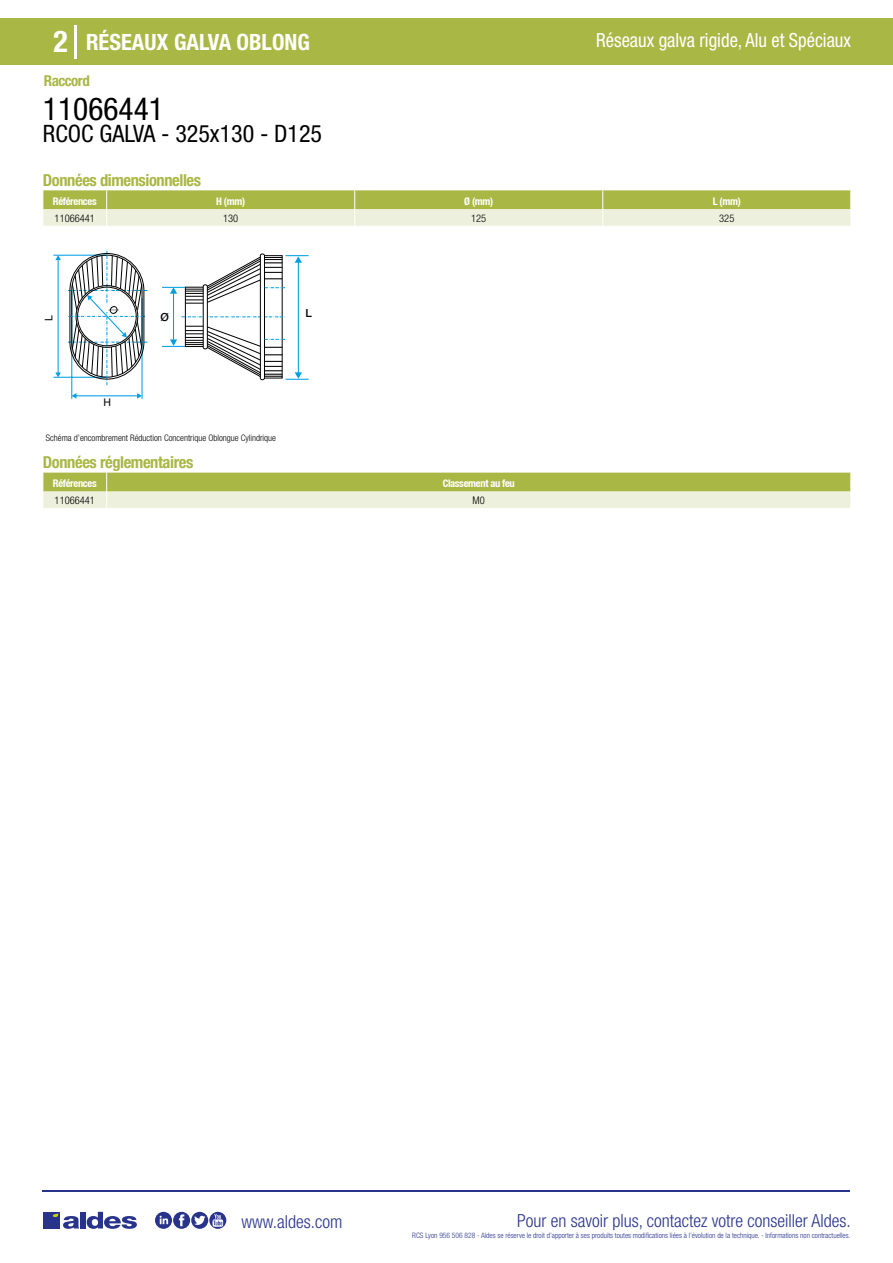
<style>
.page{position:relative;width:893px;height:1263px;background:#fff}
.page>*{position:absolute;margin:0;border:0;box-sizing:border-box;transform-origin:0 0}
.t1{font:condensed 31.5px "Helvetica Neue LT Std";color:#000}
.t2{font:700 condensed 30px "Helvetica Neue LT Std";color:#fff}
.t3{font:condensed 24px "Helvetica Neue LT Std";color:#000}
.t4{font:700 condensed 22.5px "Helvetica Neue LT Std";color:#fff}
.t5{font:condensed 19.5px "Helvetica Neue LT Std";color:#fff;scale:.95 1}
.t6{font:300 condensed 18px "Helvetica Neue";color:#28348b}
.t7{font:700 condensed 16.5px "Helvetica Neue LT Std";letter-spacing:-.025em;color:#a9b745}
.t8{font:700 condensed 15px "Helvetica Neue LT Std";letter-spacing:-.035em;color:#a9b745}
.t9{font:500 11.25px "Helvetica Neue";color:#000}
.t10{font:700 condensed 10.5px "Helvetica Neue";letter-spacing:-.03em;color:#fff}
.t11{font:300 condensed 10.5px "Helvetica Neue";color:#000}
.t12{font:10.5px "Helvetica";color:#000}
.t13{font:300 condensed 9px "Helvetica Neue";color:#000}
.t14{font:300 condensed 7.5px "Helvetica Neue";color:#28348b}
</style>
<div class="page">
<div style="left:0;top:18px;width:893px;height:46px;background:#a9b745"></div>
<hr style="left:74px;top:25px;width:2px;height:33px;background:#fff">
<hr style="left:43px;top:1190px;width:807px;height:1px;background:#28348b">
<svg style="left:155px;top:1212px;width:71px;height:17px"></svg>
<div style="left:43px;top:1212px;width:17px;height:16px;background:#28348b"></div>
<div style="left:80px;top:1212px;width:6px;height:16px;background:#28348b"></div>
<svg style="left:87px;top:1212px;width:50px;height:17px"></svg>
<svg style="left:53px;top:1213px;width:26px;height:16px"></svg>
<svg style="left:43px;top:190px;width:808px;height:36px;background:#cad28e"></svg>
<svg style="left:162px;top:253px;width:147px;height:127px"></svg>
<hr style="left:53px;top:377px;width:54px;height:1px;background:#009fe3">
<hr style="left:53px;top:255px;width:54px;height:1px;background:#009fe3">
<hr style="left:71px;top:290px;width:1px;height:109px;background:#009fe3">
<hr style="left:141px;top:298px;width:2px;height:101px;background:#009fe3">
<hr style="left:76px;top:395px;width:62px;height:1px;background:#009fe3">
<svg style="left:137px;top:393px;width:5px;height:6px"></svg>
<svg style="left:72px;top:393px;width:5px;height:6px"></svg>
<hr style="left:58px;top:260px;width:1px;height:113px;background:#009fe3">
<svg style="left:55px;top:255px;width:6px;height:5px"></svg>
<svg style="left:55px;top:372px;width:6px;height:5px"></svg>
<svg style="left:68px;top:249px;width:79px;height:136px"></svg>
<svg style="left:43px;top:473px;width:808px;height:35px;background:#c9d28d"></svg>
<h2 class="t2" style="left:54px;top:24px;width:16px">2</h2>
<h3 class="t4" style="left:86px;top:28px;width:225px">RÉSEAUX GALVA OBLONG</h3>
<h3 class="t5" style="left:596px;top:29px;width:270px">Réseaux galva rigide, Alu et Spéciaux</h3>
<h3 class="t8" style="left:44px;top:71px;width:47px">Raccord</h3>
<h1 class="t1" style="left:43px;top:91px;width:122px">11066441</h1>
<h3 class="t3" style="left:43px;top:120px;width:281px">RCOC GALVA - 325x130 - D125</h3>
<h3 class="t7" style="left:43px;top:170px;width:160px">Données dimensionnelles</h3>
<h3 class="t10" style="left:53px;top:195px;width:45px">Références</h3>
<h3 class="t10" style="left:216px;top:195px;width:30px">H (mm)</h3>
<h3 class="t10" style="left:464px;top:195px;width:30px">Ø (mm)</h3>
<h3 class="t10" style="left:713px;top:195px;width:29px">L (mm)</h3>
<h3 class="t11" style="left:55px;top:212px;width:42px">11066441</h3>
<h3 class="t11" style="left:223px;top:212px;width:17px">130</h3>
<h3 class="t11" style="left:471px;top:212px;width:17px">125</h3>
<h3 class="t11" style="left:719px;top:212px;width:17px">325</h3>
<h3 class="t12" style="left:43px;top:321px;width:7px;rotate:-90deg">L</h3>
<h3 class="t12" style="left:104px;top:396px;width:9px">H</h3>
<h3 class="t9" style="left:160px;top:310px;width:10px">Ø</h3>
<h3 class="t9" style="left:305px;top:306px;width:8px">L</h3>
<p class="t13" style="left:46px;top:433px;width:232px">Schéma d’encombrement Réduction Concentrique Oblongue Cylindrique</p>
<h3 class="t7" style="left:43px;top:452px;width:152px">Données réglementaires</h3>
<h3 class="t10" style="left:53px;top:477px;width:45px">Références</h3>
<h3 class="t10" style="left:443px;top:477px;width:74px">Classement au feu</h3>
<h3 class="t11" style="left:55px;top:494px;width:42px">11066441</h3>
<h3 class="t11" style="left:473px;top:494px;width:14px">M0</h3>
<h3 class="t6" style="left:241px;top:1211px;width:102px">www.aldes.com</h3>
<h3 class="t6" style="left:517px;top:1211px;width:335px">Pour en savoir plus, contactez votre conseiller Aldes.</h3>
<p class="t14" style="left:412px;top:1230px;width:440px">RCS Lyon 956 506 828 - Aldes se réserve le droit d’apporter à ses produits toutes modifications liées à l’évolution de la technique. - Informations non contractuelles.</p>
</div>
